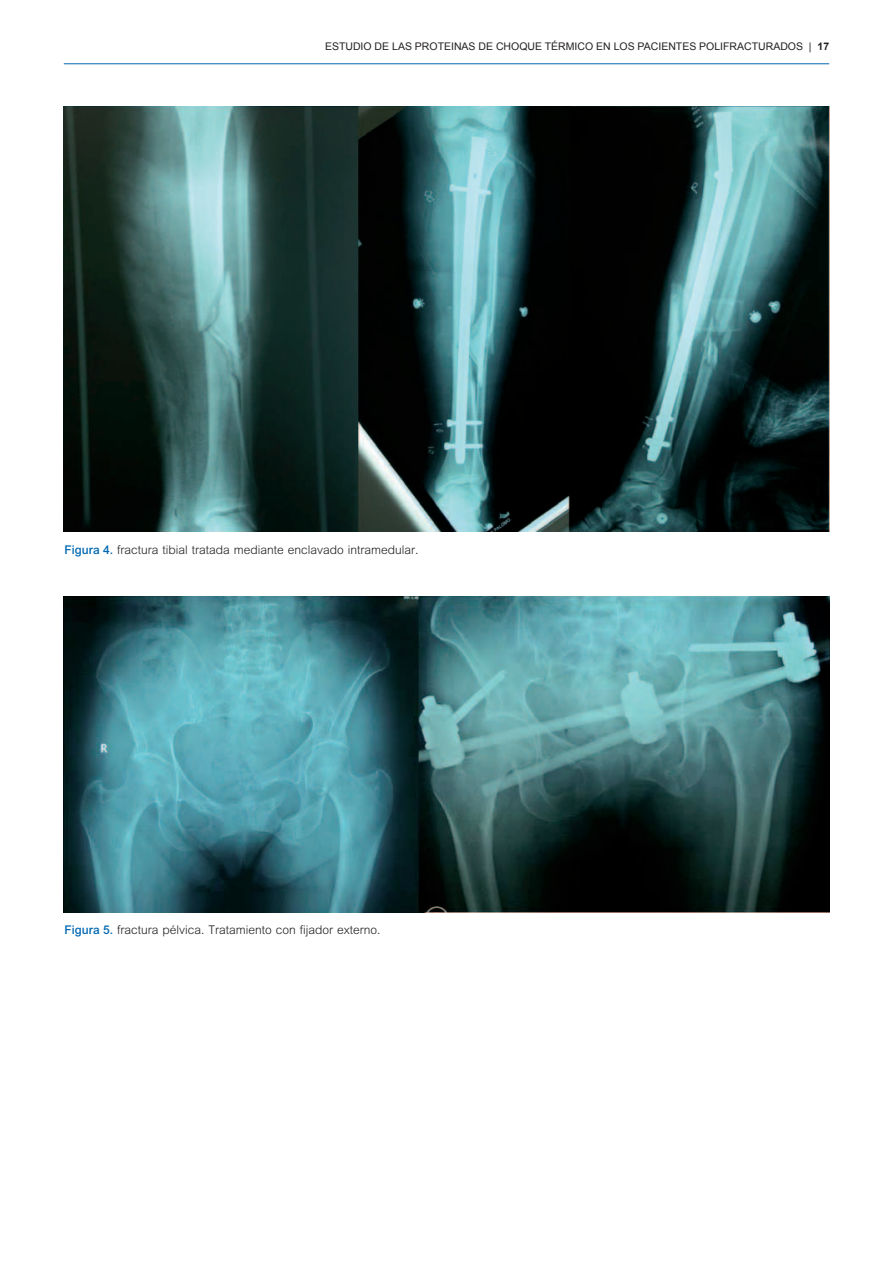
<style>
.page{position:relative;width:893px;height:1263px;background:#fff}
.page>*{position:absolute;margin:0;border:0;box-sizing:border-box;transform-origin:0 0}
.t1{font:300 12px "M Arial";color:#231f20}
.t2{font:10.5px "Arial";color:#231f20}
.t3{font:700 10.5px "Arial";color:#231f20}
.s1{font-weight:400}
.s2{font-family:"Arial";font-weight:500;color:#0168b3}
</style>
<div class="page">
<hr style="left:64px;top:63px;width:765px;height:1px;background:#0168b3">
<img style="left:64px;top:106px;width:765px;height:425px">
<img style="left:64px;top:596px;width:765px;height:316px">
<p class="t2" style="left:325px;top:41px;width:297px">ESTUDIO DE LAS PROTEINAS DE CHOQUE TÉRMICO EN LOS</p>
<p class="t2" style="left:638px;top:41px;width:7px">PACI</p>
<p class="t2" style="left:661px;top:41px;width:45px">ENTES POLI</p>
<p class="t2" style="left:723px;top:41px;width:15px">FRACTURADOS</p>
<p class="t3" style="left:809px;top:41px;width:22px"><span class="s1">|</span> 17</p>
<p class="t1" style="left:65px;top:543px;width:355px"><span class="s2">Figura 4.</span> fractura tibial tratada mediante enclavado intramedular.</p>
<p class="t1" style="left:65px;top:923px;width:317px"><span class="s2">Figura 5.</span> fractura pélvica. Tratamiento con fijador externo.</p>
</div>
